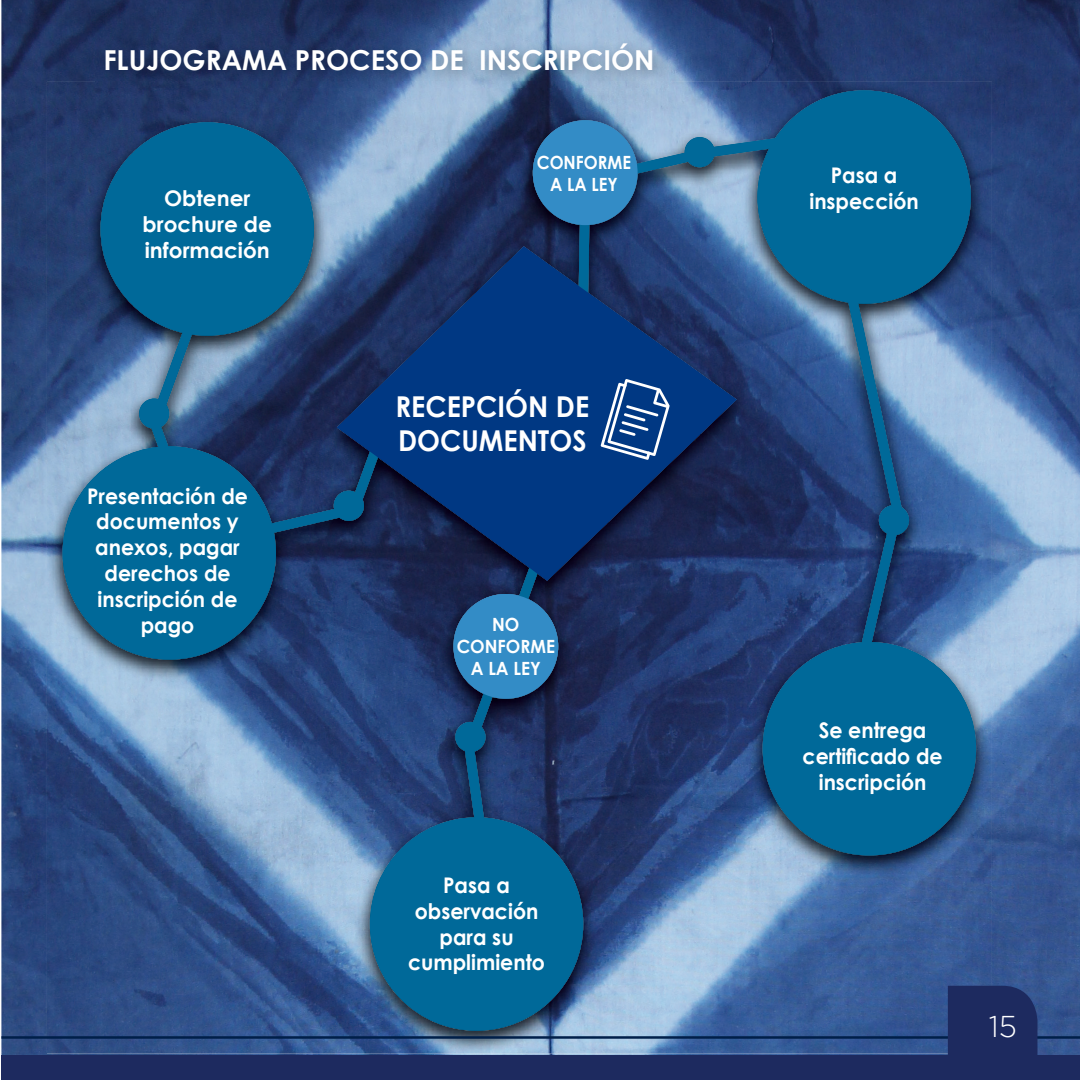
<style>
.page{position:relative;width:1080px;height:1080px;background:#fff}
.page>*{position:absolute;margin:0;border:0;box-sizing:border-box;transform-origin:0 0}
.t1{font:300 30px "Gotham";color:#fff}
.t2{font:700 28.75px/34.5px "Century Gothic";color:#fff;scale:.95 1}
.t3{font:700 27.5px "Century Gothic";color:#fff}
.t4{font:700 21.5px/25.8px "Century Gothic";color:#fff;text-align:center;scale:.95 1}
.t5{font:700 21.5px/25.8px "Century Gothic";color:#fff;text-align:center}
.t6{font:700 18.25px/21.8px "Century Gothic";color:#fff;text-align:center;scale:.95 1}
.t7{font:700 18.25px/21.8px "Century Gothic";color:#fff;text-align:center;scale:.91 1}
</style>
<div class="page">
<img style="left:1px;top:0;width:1079px;height:1056px">
<img style="left:47px;top:612px;width:343px;height:441px">
<img style="left:47px;top:82px;width:84px;height:530px">
<img style="left:131px;top:82px;width:861px;height:87px">
<img style="left:276px;top:524px;width:716px;height:88px">
<img style="left:314px;top:169px;width:259px;height:90px">
<img style="left:390px;top:966px;width:602px;height:87px">
<img style="left:390px;top:611px;width:430px;height:265px">
<img style="left:910px;top:259px;width:82px;height:87px">
<img style="left:583px;top:876px;width:409px;height:90px">
<img style="left:910px;top:435px;width:82px;height:89px">
<img style="left:910px;top:346px;width:82px;height:89px">
<img style="left:820px;top:789px;width:172px;height:89px">
<img style="left:910px;top:611px;width:82px;height:89px">
<img style="left:976px;top:700px;width:16px;height:89px">
<img style="left:971px;top:169px;width:21px;height:90px">
<img style="left:101px;top:122px;width:213px;height:214px">
<img style="left:63px;top:446px;width:213px;height:214px">
<img style="left:370px;top:817px;width:213px;height:214px">
<img style="left:757px;top:90px;width:214px;height:214px">
<img style="left:763px;top:642px;width:213px;height:213px">
<img style="left:139px;top:398px;width:1px;height:31px">
<img style="left:455px;top:722px;width:2px;height:30px">
<img style="left:533px;top:120px;width:105px;height:105px">
<img style="left:453px;top:594px;width:105px;height:105px">
<div style="left:101px;top:122px;width:213px;height:214px;background:#006999;border-radius:50%"></div>
<div style="left:63px;top:446px;width:213px;height:214px;background:#006999;border-radius:50%"></div>
<div style="left:370px;top:817px;width:213px;height:214px;background:#006999;border-radius:50%"></div>
<div style="left:757px;top:90px;width:214px;height:214px;background:#006999;border-radius:50%"></div>
<div style="left:763px;top:642px;width:213px;height:213px;background:#006999;border-radius:50%"></div>
<svg style="left:457px;top:581px;width:94px;height:266px;background:#173966"></svg>
<svg style="left:140px;top:278px;width:197px;height:273px"></svg>
<div style="left:139px;top:398px;width:30px;height:31px;background:#006999;border-radius:50%"></div>
<div style="left:334px;top:491px;width:30px;height:30px;background:#006999;border-radius:50%"></div>
<div style="left:455px;top:722px;width:31px;height:30px;background:#006999;border-radius:50%"></div>
<svg style="left:337px;top:246px;width:236px;height:335px;background:#0b326f"></svg>
<div style="left:533px;top:120px;width:105px;height:105px;background:#338cc6;border-radius:50%"></div>
<div style="left:453px;top:594px;width:105px;height:105px;background:#338cc6;border-radius:50%"></div>
<svg style="left:573px;top:125px;width:337px;height:539px"></svg>
<img style="left:95px;top:33px;width:575px;height:55px">
<hr style="left:1px;top:1036px;width:1079px;height:3px;background:#001f49">
<div style="left:1px;top:1056px;width:1079px;height:24px;background:#1d2a5f"></div>
<div style="left:948px;top:986px;width:89px;height:70px;background:#1d2a5f"></div>
<p class="t3" style="left:103px;top:43px;width:553px">FLUJOGRAMA PROCESO DE INSCRIPCIÓN</p>
<p class="t5" style="left:143px;top:185px;width:131px">Obtener brochure de información</p>
<p class="t4" style="left:87px;top:482px;width:171px">Presentación de documentos y anexos, pagar derechos de inscripción de pago</p>
<p class="t7" style="left:537px;top:152px;width:105px">CONFORME<br>A LA LEY</p>
<h2 class="t2" style="left:395px;top:389px;width:206px">RECEPCIÓN DE<br>DOCUMENTOS</h2>
<p class="t6" style="left:457px;top:613px;width:105px">NO<br>CONFORME<br>A LA LEY</p>
<p class="t4" style="left:408px;top:872px;width:145px">Pasa a observación para su cumplimiento</p>
<p class="t4" style="left:809px;top:162px;width:117px">Pasa a inspección</p>
<p class="t4" style="left:803px;top:717px;width:149px">Se entrega certificado de inscripción</p>
<h1 class="t1" style="left:989px;top:1010px;width:30px">15</h1>
</div>
